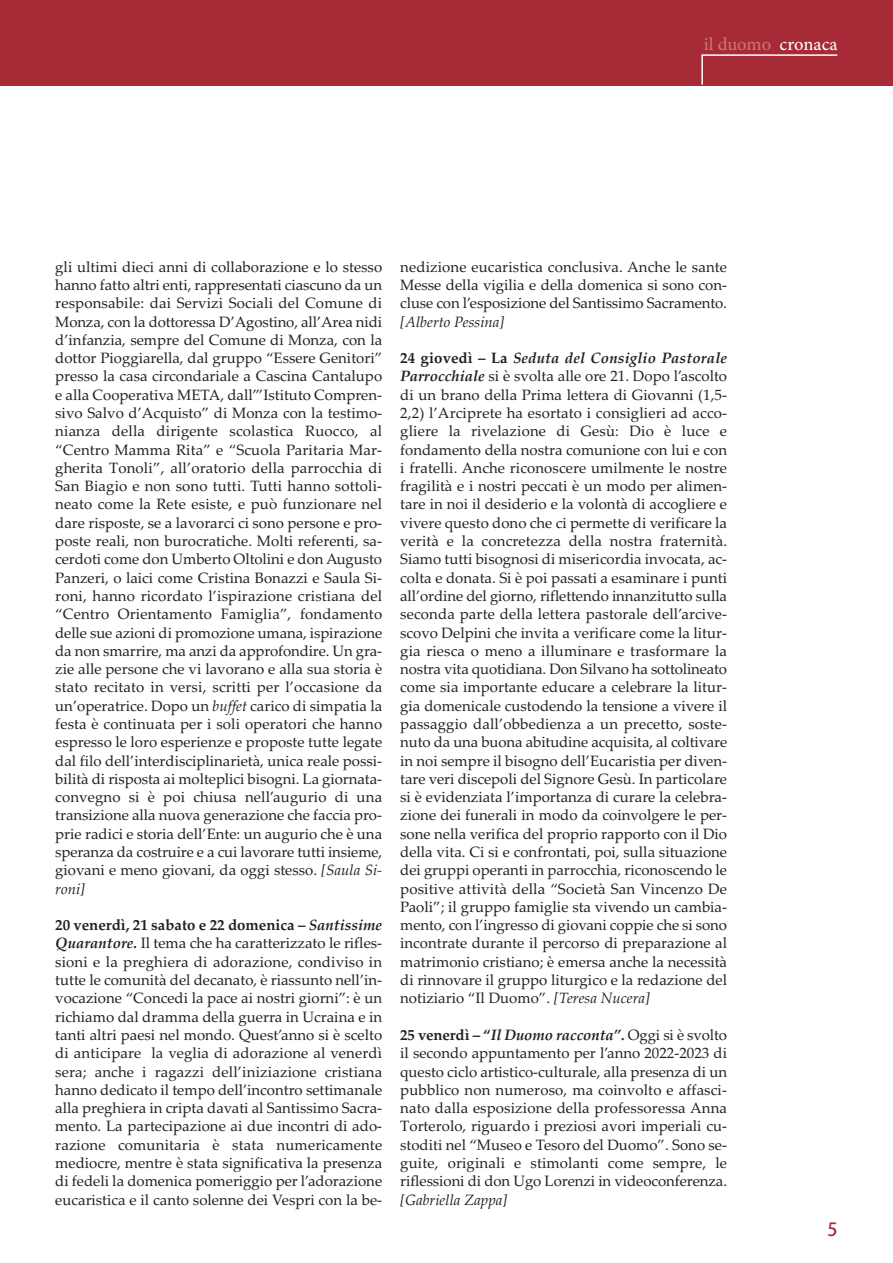
<style>
.page{position:relative;width:893px;height:1263px;background:#fff}
.page>*{position:absolute;margin:0;border:0;box-sizing:border-box;transform-origin:0 0}
.t1{font:18px "Adobe Hebrew";letter-spacing:-.005em;color:#c97677}
.t2{font:18px "Adobe Heiti Std";color:#a72b36}
.t3{font:15px/18.3px "Palatino Linotype";color:#231f20;text-align:justify}
.t4{font:italic 15px "Palatino Linotype";color:#231f20}
.s1{color:#fff}
.s2{font-style:italic}
.s3{font-weight:700}
.s4{font-weight:700;font-style:italic}
</style>
<div class="page">
<div style="left:0;top:0;width:893px;height:85px;background:#a72b36"></div>
<svg style="left:701px;top:54px;width:138px;height:32px"></svg>
<p class="t1" style="left:704px;top:38px;width:135px">il duomo <span class="s1">cronaca</span></p>
<p class="t3" style="left:55px;top:257px;width:328px">gli ultimi dieci anni di collaborazione e lo stesso hanno fatto altri enti, rappresentati ciascuno da un responsabile: dai Servizi Sociali del Comune di Monza, con la dottoressa D’Agostino, all’Area nidi d’infanzia, sempre del Comune di Monza, con la dottor Pioggiarella, dal gruppo “Essere Genitori” presso la casa circondariale a Cascina Cantalupo e alla Cooperativa META, dall’”Istituto Compren&shy;sivo Salvo d’Acquisto” di Monza con la testimo&shy;nianza della dirigente scolastica Ruocco, al “Centro Mamma Rita” e “Scuola Paritaria Mar&shy;gherita Tonoli”, all’oratorio della parrocchia di San Biagio e non sono tutti. Tutti hanno sottoli&shy;neato come la Rete esiste, e può funzionare nel dare risposte, se a lavorarci ci sono persone e pro&shy;poste reali, non burocratiche. Molti referenti, sa&shy;cerdoti come don Umberto Oltolini e don Augusto Panzeri, o laici come Cristina Bonazzi e Saula Si&shy;roni, hanno ricordato l’ispirazione cristiana del “Centro Orientamento Famiglia”, fondamento delle sue azioni di promozione umana, ispirazione da non smarrire, ma anzi da approfondire. Un gra&shy;zie alle persone che vi lavorano e alla sua storia è stato recitato in versi, scritti per l’occasione da un’operatrice. Dopo un <span class="s2">buffet</span> carico di simpatia la festa è continuata per i soli operatori che hanno espresso le loro esperienze e proposte tutte legate dal filo dell’interdisciplinarietà, unica reale possi&shy;bilità di risposta ai molteplici bisogni. La giornata&shy;convegno si è poi chiusa nell’augurio di una transizione alla nuova generazione che faccia pro&shy;prie radici e storia dell’Ente: un augurio che è una speranza da costruire e a cui lavorare tutti insieme, giovani e meno giovani, da oggi stesso. <span class="s2">[Saula Si&shy;roni]</span></p>
<p class="t3" style="left:55px;top:916px;width:328px"><span class="s3">20 venerdì, 21 sabato e 22 domenica –</span> <span class="s4">Santissime Quarantore.</span> Il tema che ha caratterizzato le rifles&shy;sioni e la preghiera di adorazione, condiviso in tutte le comunità del decanato, è riassunto nell’in&shy;vocazione “Concedi la pace ai nostri giorni”: è un richiamo dal dramma della guerra in Ucraina e in tanti altri paesi nel mondo. Quest’anno si è scelto di anticipare la veglia di adorazione al venerdì sera; anche i ragazzi dell’iniziazione cristiana hanno dedicato il tempo dell’incontro settimanale alla preghiera in cripta davati al Santissimo Sacra&shy;mento. La partecipazione ai due incontri di ado&shy;razione comunitaria è stata numericamente mediocre, mentre è stata significativa la presenza di fedeli la domenica pomeriggio per l’adorazione eucaristica e il canto solenne dei Vespri con la be-</p>
<p class="t3" style="left:400px;top:257px;width:328px">nedizione eucaristica conclusiva. Anche le sante Messe della vigilia e della domenica si sono con&shy;cluse con l’esposizione del Santissimo Sacramento.</p>
<p class="t4" style="left:400px;top:313px;width:106px">[Alberto Pessina]</p>
<p class="t3" style="left:400px;top:349px;width:328px"><span class="s3">24 giovedì – La</span> <span class="s4">Seduta del Consiglio Pastorale Parrocchiale</span> si è svolta alle ore 21. Dopo l’ascolto di un brano della Prima lettera di Giovanni (1,5- 2,2) l’Arciprete ha esortato i consiglieri ad acco&shy;gliere la rivelazione di Gesù: Dio è luce e fondamento della nostra comunione con lui e con i fratelli. Anche riconoscere umilmente le nostre fragilità e i nostri peccati è un modo per alimen&shy;tare in noi il desiderio e la volontà di accogliere e vivere questo dono che ci permette di verificare la verità e la concretezza della nostra fraternità.<br>Siamo tutti bisognosi di misericordia invocata, ac&shy;colta e donata. Si è poi passati a esaminare i punti all’ordine del giorno, riflettendo innanzitutto sulla seconda parte della lettera pastorale dell’arcive&shy;scovo Delpini che invita a verificare come la litur&shy;gia riesca o meno a illuminare e trasformare la nostra vita quotidiana. Don Silvano ha sottolineato come sia importante educare a celebrare la litur&shy;gia domenicale custodendo la tensione a vivere il passaggio dall’obbedienza a un precetto, soste&shy;nuto da una buona abitudine acquisita, al coltivare in noi sempre il bisogno dell’Eucaristia per diven&shy;tare veri discepoli del Signore Gesù. In particolare si è evidenziata l’importanza di curare la celebra&shy;zione dei funerali in modo da coinvolgere le per&shy;sone nella verifica del proprio rapporto con il Dio della vita. Ci si e confrontati, poi, sulla situazione dei gruppi operanti in parrocchia<span class="s2">,</span> riconoscendo le positive attività della “Società San Vincenzo De Paoli”; il gruppo famiglie sta vivendo un cambia&shy;mento, con l’ingresso di giovani coppie che si sono incontrate durante il percorso di preparazione al matrimonio cristiano; è emersa anche la necessità di rinnovare il gruppo liturgico e la redazione del notiziario “Il Duomo”. <span class="s2">[Teresa Nucera]</span></p>
<p class="t3" style="left:400px;top:1025px;width:328px"><span class="s3">25 venerdì – “</span><span class="s4">Il Duomo racconta”.</span> Oggi si è svolto il secondo appuntamento per l’anno 2022-2023 di questo ciclo artistico-culturale, alla presenza di un pubblico non numeroso, ma coinvolto e affasci&shy;nato dalla esposizione della professoressa Anna Torterolo, riguardo i preziosi avori imperiali cu&shy;stoditi nel “Museo e Tesoro del Duomo”. Sono se&shy;guite, originali e stimolanti come sempre, le riflessioni di don Ugo Lorenzi in videoconferenza.</p>
<p class="t4" style="left:400px;top:1190px;width:109px">[Gabriella Zappa]</p>
<p class="t2" style="left:828px;top:1219px;width:12px">5</p>
</div>
